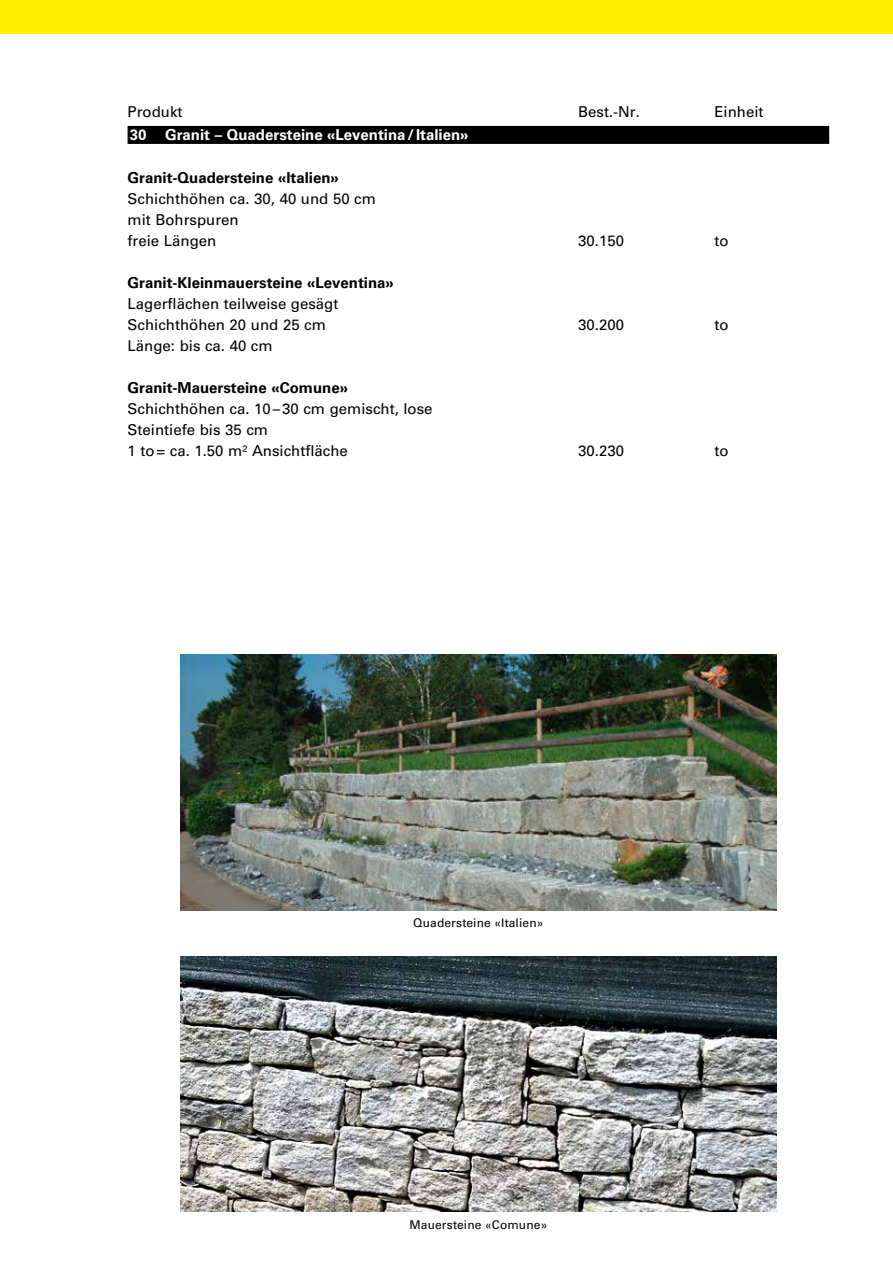
<style>
.page{position:relative;width:893px;height:1263px;background:#fff}
.page>*{position:absolute;margin:0;border:0;box-sizing:border-box;transform-origin:0 0}
.t1{font:15px/21px "Univers LT Std";color:#000}
.t2{font:700 15px "Univers LT";color:#000}
.t3{font:700 15px "Univers LT";color:#fff}
.t4{font:12px "Univers LT Std";letter-spacing:.01em;color:#000}
</style>
<div class="page">
<div style="left:0;top:0;width:893px;height:34px;background:#ffed00"></div>
<div style="left:128px;top:126px;width:701px;height:18px;background:#000"></div>
<img style="left:181px;top:655px;width:595px;height:255px">
<img style="left:181px;top:957px;width:595px;height:255px">
<p class="t1" style="left:128px;top:101px;width:56px">Produkt</p>
<p class="t1" style="left:578px;top:101px;width:63px">Best.-Nr.</p>
<p class="t1" style="left:714px;top:101px;width:51px">Einheit</p>
<p class="t3" style="left:130px;top:126px;width:18px">30</p>
<p class="t3" style="left:165px;top:126px;width:305px">Granit – Quadersteine «Leventina/ Italien»</p>
<p class="t2" style="left:128px;top:169px;width:213px">Granit-Quadersteine «Italien»</p>
<p class="t1" style="left:128px;top:188px;width:250px">Schichthöhen ca. 30, 40 und 50 cm mit Bohrspuren<br>freie Längen</p>
<p class="t1" style="left:578px;top:230px;width:47px">30.150</p>
<p class="t1" style="left:714px;top:230px;width:16px">to</p>
<p class="t2" style="left:128px;top:274px;width:268px">Granit-Kleinmauersteine «Leventina»</p>
<p class="t1" style="left:128px;top:293px;width:212px">Lagerflächen teilweise gesägt<br>Schichthöhen 20 und 25 cm</p>
<p class="t1" style="left:128px;top:335px;width:147px">Länge: bis ca. 40 cm</p>
<p class="t2" style="left:128px;top:379px;width:222px">Granit-Mauersteine «Comune»</p>
<p class="t1" style="left:128px;top:398px;width:307px">Schichthöhen ca. 10–30 cm gemischt, lose<br>Steintiefe bis 35 cm<br>1 to= ca. 1.50 m² Ansichtfläche</p>
<p class="t1" style="left:578px;top:314px;width:47px">30.200</p>
<p class="t1" style="left:714px;top:314px;width:16px">to</p>
<p class="t1" style="left:578px;top:440px;width:47px">30.230</p>
<p class="t1" style="left:714px;top:440px;width:16px">to</p>
<p class="t4" style="left:413px;top:916px;width:132px">Quadersteine «Italien»</p>
<p class="t4" style="left:409px;top:1217px;width:139px">Mauersteine «Comune»</p>
</div>
